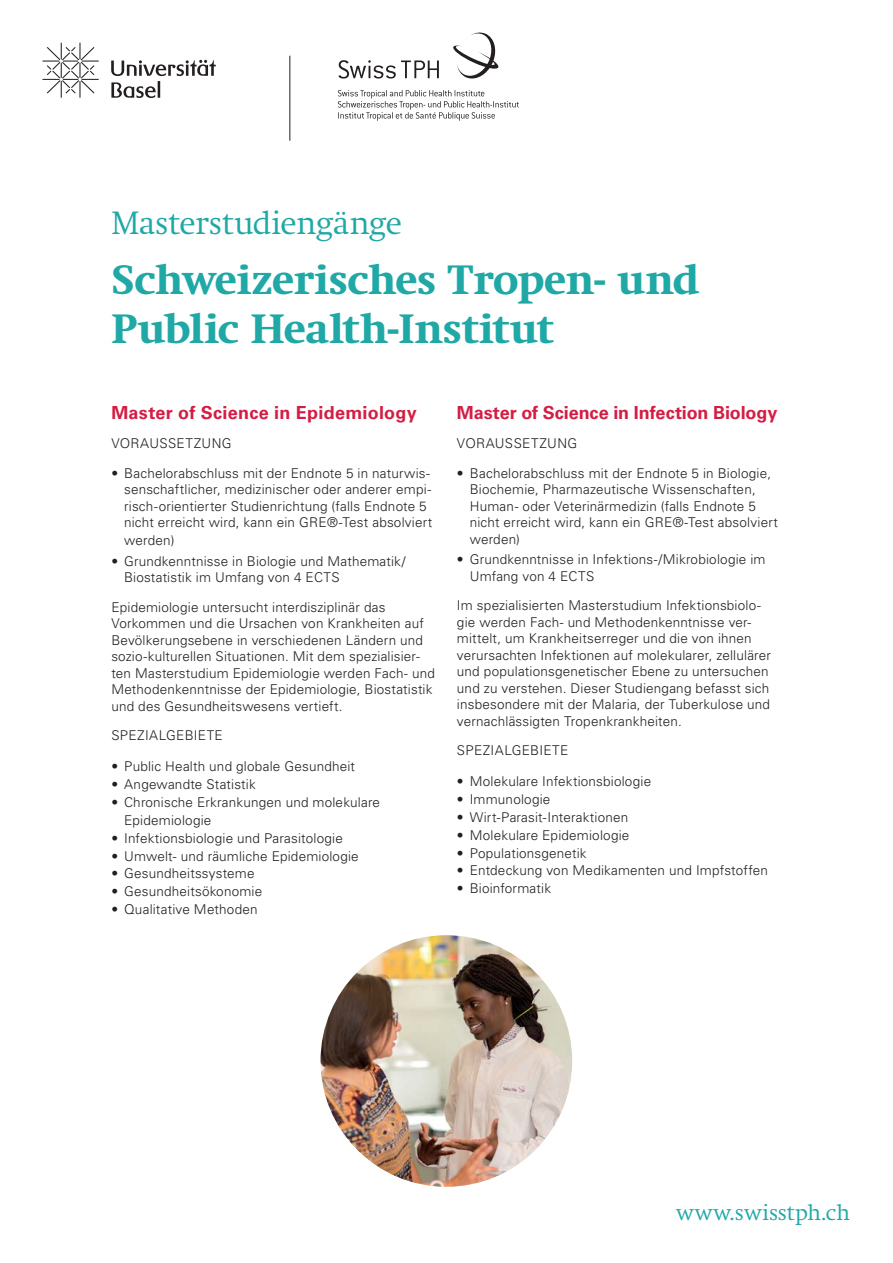
<style>
.page{position:relative;width:893px;height:1263px;background:#fff}
.page>*{position:absolute;margin:0;border:0;box-sizing:border-box;transform-origin:0 0}
.t1{font:700 42px/49.5px "Swift Neue LT Pro";letter-spacing:-.005em;color:#1fa8a6}
.t2{font:300 33px "Swift Neue LT Pro";letter-spacing:-.01em;color:#1fa8a6}
.t3{font:300 22.5px "Swift Neue LT Pro";letter-spacing:.01em;color:#1fa8a6}
.t4{font:700 18px "Univers LT Std";letter-spacing:.01em;color:#d41d44}
.t5{font:300 13.5px/16.5px "Univers LT Std";letter-spacing:.015em;color:#231f20}
</style>
<div class="page">
<img style="left:320px;top:935px;width:252px;height:252px;border-radius:50%">
<svg style="left:453px;top:32px;width:46px;height:47px"></svg>
<svg style="left:338px;top:60px;width:101px;height:19px"></svg>
<svg style="left:338px;top:90px;width:181px;height:31px"></svg>
<svg style="left:111px;top:60px;width:105px;height:38px"></svg>
<svg style="left:43px;top:43px;width:56px;height:55px"></svg>
<hr style="left:289px;top:56px;width:1px;height:85px;background:#231f20">
<h2 class="t2" style="left:111px;top:210px;width:292px">Masterstudiengänge</h2>
<h1 class="t1" style="left:111px;top:254px;width:590px">Schweizerisches Tropen- und<br>Public Health-Institut</h1>
<h3 class="t4" style="left:111px;top:405px;width:307px">Master of Science in Epidemiology</h3>
<p class="t5" style="left:111px;top:436px;width:122px">VORAUSSETZUNG</p>
<p class="t5" style="left:124px;top:465px;width:310px;text-indent:-13px">• Bachelorabschluss mit der Endnote 5 in naturwis&shy;senschaftlicher, medizinischer oder anderer empi&shy;risch-orientierter Studienrichtung (falls Endnote 5 nicht erreicht wird, kann ein GRE®-Test absolviert</p>
<p class="t5" style="left:124px;top:533px;width:52px">werden)</p>
<p class="t5" style="left:124px;top:554px;width:283px;text-indent:-13px">• Grundkenntnisse in Biologie und Mathematik/<br>Biostatistik im Umfang von 4 ECTS</p>
<p class="t5" style="left:111px;top:599px;width:325px">Epidemiologie untersucht interdisziplinär das Vorkommen und die Ursachen von Krankheiten auf Bevölkerungsebene in verschiedenen Ländern und sozio-kulturellen Situationen. Mit dem spezialisier&shy;ten Masterstudium Epidemiologie werden Fach- und Methodenkenntnisse der Epidemiologie, Biostatistik und des Gesundheitswesens vertieft.</p>
<p class="t5" style="left:111px;top:728px;width:113px">SPEZIALGEBIETE</p>
<p class="t5" style="left:111px;top:758px;width:245px">• Public Health und globale Gesundheit</p>
<p class="t5" style="left:111px;top:776px;width:146px">• Angewandte Statistik</p>
<p class="t5" style="left:124px;top:793px;width:257px;line-height:18px;text-indent:-13px">• Chronische Erkrankungen und molekulare<br>Epidemiologie</p>
<p class="t5" style="left:111px;top:830px;width:233px">• Infektionsbiologie und Parasitologie</p>
<p class="t5" style="left:111px;top:848px;width:249px">• Umwelt- und räumliche Epidemiologie</p>
<p class="t5" style="left:111px;top:866px;width:145px">• Gesundheitssysteme</p>
<p class="t5" style="left:111px;top:884px;width:152px">• Gesundheitsökonomie</p>
<p class="t5" style="left:111px;top:902px;width:148px">• Qualitative Methoden</p>
<h3 class="t4" style="left:457px;top:405px;width:322px">Master of Science in Infection Biology</h3>
<p class="t5" style="left:457px;top:436px;width:122px">VORAUSSETZUNG</p>
<p class="t5" style="left:470px;top:465px;width:310px;text-indent:-13px">• Bachelorabschluss mit der Endnote 5 in Biologie, Biochemie, Pharmazeutische Wissenschaften, Human- oder Veterinärmedizin (falls Endnote 5 nicht erreicht wird, kann ein GRE®-Test absolviert werden)</p>
<p class="t5" style="left:470px;top:552px;width:297px;text-indent:-13px">• Grundkenntnisse in Infektions-/Mikrobiologie im<br>Umfang von 4 ECTS</p>
<p class="t5" style="left:457px;top:598px;width:315px">Im spezialisierten Masterstudium Infektionsbiolo&shy;gie werden Fach- und Methodenkenntnisse ver&shy;mittelt, um Krankheitserreger und die von ihnen verursachten Infektionen auf molekularer, zellulärer und populationsgenetischer Ebene zu untersuchen und zu verstehen. Dieser Studiengang befasst sich insbesondere mit der Malaria, der Tuberkulose und vernachlässigten Tropenkrankheiten.</p>
<p class="t5" style="left:457px;top:742px;width:113px">SPEZIALGEBIETE</p>
<p class="t5" style="left:457px;top:773px;width:196px">• Molekulare Infektionsbiologie</p>
<p class="t5" style="left:457px;top:791px;width:95px">• Immunologie</p>
<p class="t5" style="left:457px;top:809px;width:173px">• Wirt-Parasit-Interaktionen</p>
<p class="t5" style="left:457px;top:827px;width:174px">• Molekulare Epidemiologie</p>
<p class="t5" style="left:457px;top:845px;width:131px">• Populationsgenetik</p>
<p class="t5" style="left:457px;top:863px;width:312px">• Entdeckung von Medikamenten und Impfstoffen</p>
<p class="t5" style="left:457px;top:881px;width:96px">• Bioinformatik</p>
<h3 class="t3" style="left:676px;top:1204px;width:175px">www.swisstph.ch</h3>
</div>
